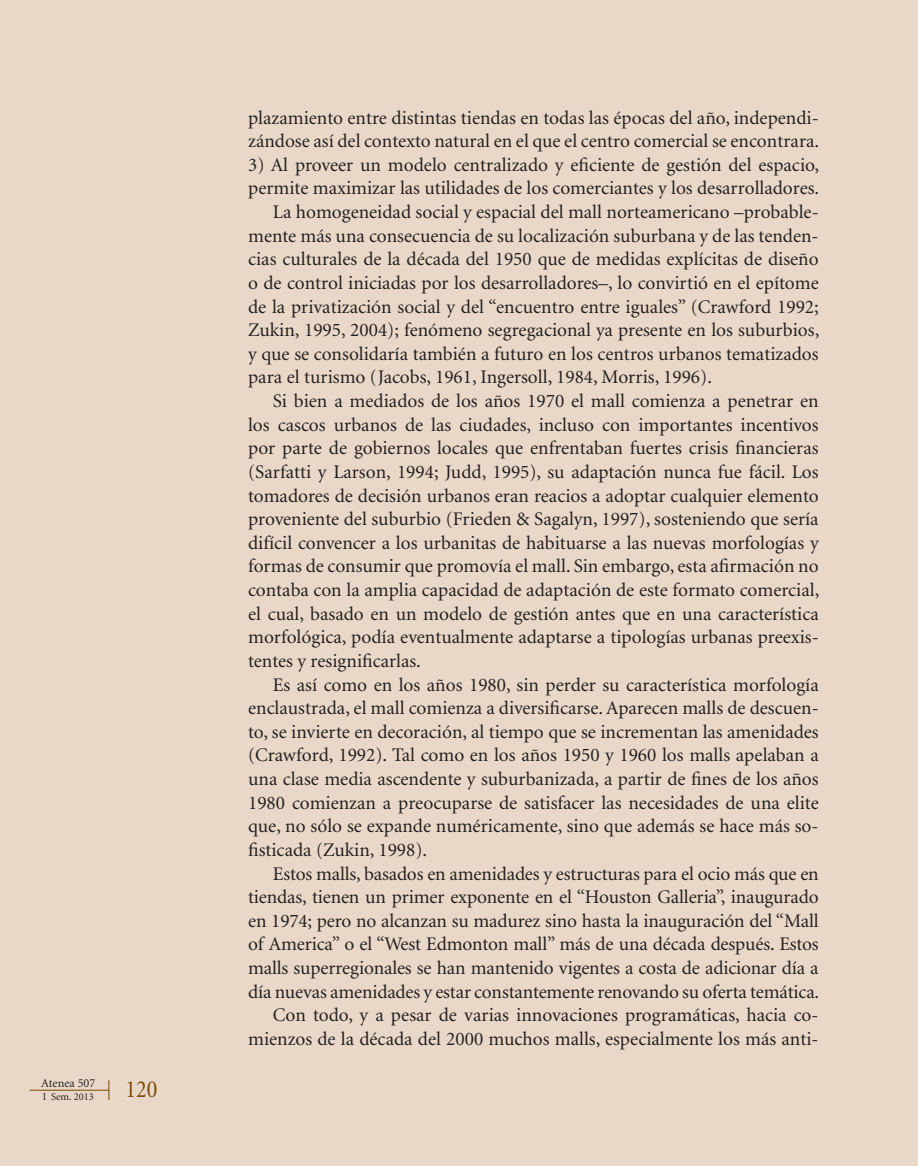
<style>
.page{position:relative;width:918px;height:1166px;background:#e9d8c7}
.page>*{position:absolute;margin:0;border:0;box-sizing:border-box;transform-origin:0 0}
.t1{font:24.5px "Minion";color:#7d4704;scale:.9 1}
.t2{font:19.25px/23.6px "Minion";color:#231f20}
.t3{font:12.25px "Minion";color:#231f20}
.t4{font:10.5px "Minion";color:#231f20}
</style>
<div class="page">
<hr style="left:30px;top:1090px;width:79px;height:1px;background:#7d4704">
<svg style="left:109px;top:1080px;width:1px;height:20px"></svg>
<p class="t3" style="left:41px;top:1077px;width:56px">Atenea 507</p>
<p class="t4" style="left:43px;top:1091px;width:53px">I Sem. 2013</p>
<p class="t1" style="left:126px;top:1077px;width:37px">120</p>
<p class="t2" style="left:248px;top:106px;width:572px">plazamiento entre distintas tiendas en todas las épocas del año, independi&shy;zándose así del contexto natural en el que el centro comercial se encontrara.</p>
<p class="t2" style="left:248px;top:154px;width:572px">3) Al proveer un modelo centralizado y eficiente de gestión del espacio,</p>
<p class="t2" style="left:248px;top:177px;width:572px">permite maximizar las utilidades de los comerciantes y los desarrolladores.</p>
<p class="t2" style="left:273px;top:201px;width:547px">La homogeneidad social y espacial del mall norteamericano –probable-</p>
<p class="t2" style="left:248px;top:224px;width:572px">mente más una consecuencia de su localización suburbana y de las tenden-</p>
<p class="t2" style="left:248px;top:248px;width:572px">cias culturales de la década del 1950 que de medidas explícitas de diseño</p>
<p class="t2" style="left:248px;top:272px;width:572px">o de control iniciadas por los desarrolladores–, lo convirtió en el epítome</p>
<p class="t2" style="left:248px;top:295px;width:572px">de la privatización social y del “encuentro entre iguales” (Crawford 1992;</p>
<p class="t2" style="left:248px;top:319px;width:572px">Zukin, 1995, 2004); fenómeno segregacional ya presente en los suburbios,</p>
<p class="t2" style="left:248px;top:343px;width:572px">y que se consolidaría también a futuro en los centros urbanos tematizados</p>
<p class="t2" style="left:248px;top:366px;width:465px">para el turismo (Jacobs, 1961, Ingersoll, 1984, Morris, 1996).</p>
<p class="t2" style="left:273px;top:390px;width:547px">Si bien a mediados de los años 1970 el mall comienza a penetrar en</p>
<p class="t2" style="left:248px;top:413px;width:572px">los cascos urbanos de las ciudades, incluso con importantes incentivos</p>
<p class="t2" style="left:248px;top:437px;width:572px">por parte de gobiernos locales que enfrentaban fuertes crisis financieras</p>
<p class="t2" style="left:248px;top:461px;width:572px">(Sarfatti y Larson, 1994; Judd, 1995), su adaptación nunca fue fácil. Los</p>
<p class="t2" style="left:248px;top:484px;width:572px">tomadores de decisión urbanos eran reacios a adoptar cualquier elemento</p>
<p class="t2" style="left:248px;top:508px;width:572px">proveniente del suburbio (Frieden &amp; Sagalyn, 1997), sosteniendo que sería</p>
<p class="t2" style="left:248px;top:531px;width:572px">difícil convencer a los urbanitas de habituarse a las nuevas morfologías y</p>
<p class="t2" style="left:248px;top:555px;width:572px">formas de consumir que promovía el mall. Sin embargo, esta afirmación no</p>
<p class="t2" style="left:248px;top:579px;width:572px">contaba con la amplia capacidad de adaptación de este formato comercial,</p>
<p class="t2" style="left:248px;top:602px;width:572px">el cual, basado en un modelo de gestión antes que en una característica</p>
<p class="t2" style="left:248px;top:626px;width:572px">morfológica, podía eventualmente adaptarse a tipologías urbanas preexis-</p>
<p class="t2" style="left:248px;top:650px;width:174px">tentes y resignificarlas.</p>
<p class="t2" style="left:273px;top:673px;width:547px">Es así como en los años 1980, sin perder su característica morfología</p>
<p class="t2" style="left:248px;top:697px;width:572px">enclaustrada, el mall comienza a diversificarse. Aparecen malls de descuen-</p>
<p class="t2" style="left:248px;top:720px;width:572px">to, se invierte en decoración, al tiempo que se incrementan las amenidades</p>
<p class="t2" style="left:248px;top:744px;width:572px">(Crawford, 1992). Tal como en los años 1950 y 1960 los malls apelaban a</p>
<p class="t2" style="left:248px;top:768px;width:572px">una clase media ascendente y suburbanizada, a partir de fines de los años</p>
<p class="t2" style="left:248px;top:791px;width:572px">1980 comienzan a preocuparse de satisfacer las necesidades de una elite</p>
<p class="t2" style="left:248px;top:815px;width:572px">que, no sólo se expande numéricamente, sino que además se hace más so-</p>
<p class="t2" style="left:248px;top:839px;width:180px">fisticada (Zukin, 1998).</p>
<p class="t2" style="left:273px;top:862px;width:547px">Estos malls, basados en amenidades y estructuras para el ocio más que en</p>
<p class="t2" style="left:248px;top:886px;width:572px">tiendas, tienen un primer exponente en el “Houston Galleria”, inaugurado</p>
<p class="t2" style="left:248px;top:909px;width:572px">en 1974; pero no alcanzan su madurez sino hasta la inauguración del “Mall</p>
<p class="t2" style="left:248px;top:933px;width:572px">of America” o el “West Edmonton mall” más de una década después. Estos</p>
<p class="t2" style="left:248px;top:957px;width:572px">malls superregionales se han mantenido vigentes a costa de adicionar día a</p>
<p class="t2" style="left:248px;top:980px;width:572px">día nuevas amenidades y estar constantemente renovando su oferta temática.</p>
<p class="t2" style="left:273px;top:1004px;width:547px">Con todo, y a pesar de varias innovaciones programáticas, hacia co-</p>
<p class="t2" style="left:248px;top:1027px;width:572px">mienzos de la década del 2000 muchos malls, especialmente los más anti-</p>
</div>
